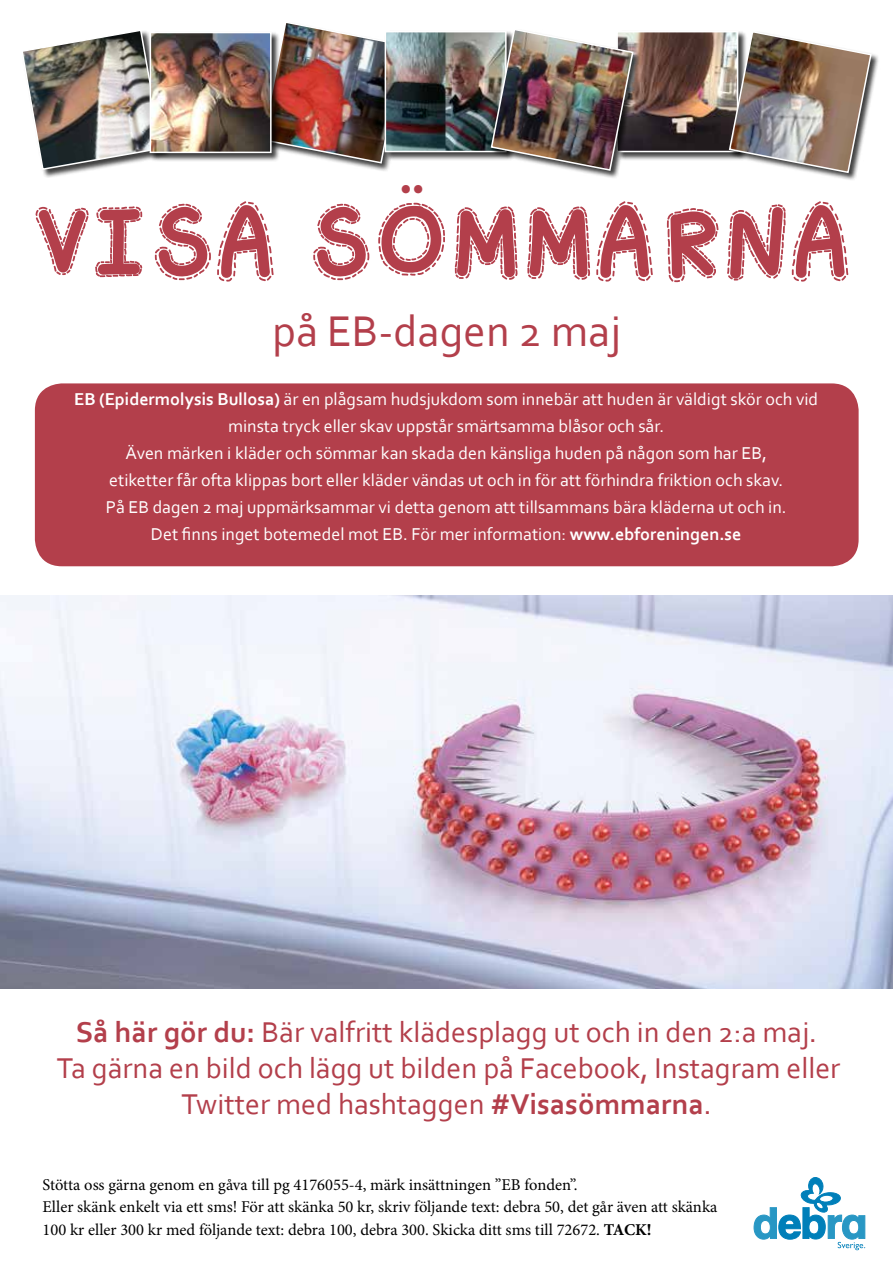
<style>
.page{position:relative;width:893px;height:1263px;background:#fff}
.page>*{position:absolute;margin:0;border:0;box-sizing:border-box;transform-origin:0 0}
.t1{font:90px "KBA Stitch In Time";color:#b33f4b}
.t2{font:45px "Corbel";color:#b33f4b}
.t3{font:31.5px "Minion Pro";color:#b33f4b}
.t4{font:30px/36px "Corbel";color:#b33f4b;text-align:center}
.t5{font:18px/27px "Corbel";color:#fff;text-align:center}
.t6{font:16.5px/22.5px "Minion Pro";color:#000}
.s1{font-weight:700}
</style>
<div class="page">
<div style="left:35px;top:383px;width:824px;height:183px;background:#b33f4b;border-radius:27px"></div>
<svg style="left:754px;top:1177px;width:111px;height:73px"></svg>
<div style="left:21px;top:29px;width:150px;height:150px;background:#000;opacity:.75"></div>
<img style="left:21px;top:29px;width:142px;height:142px">
<div style="left:616px;top:30px;width:131px;height:131px;background:#000;opacity:.75"></div>
<img style="left:642px;top:34px;width:86px;height:115px">
<div style="left:616px;top:31px;width:122px;height:121px;border:2px solid #fff"></div>
<div style="left:262px;top:21px;width:151px;height:151px;background:#000;opacity:.75"></div>
<img style="left:262px;top:21px;width:144px;height:143px">
<div style="left:384px;top:30px;width:131px;height:131px;background:#000;opacity:.75"></div>
<img style="left:388px;top:34px;width:102px;height:115px">
<div style="left:385px;top:31px;width:122px;height:121px;border:2px solid #fff"></div>
<div style="left:149px;top:31px;width:131px;height:131px;background:#000;opacity:.75"></div>
<img style="left:153px;top:35px;width:116px;height:115px">
<div style="left:150px;top:32px;width:122px;height:121px;border:2px solid #fff"></div>
<div style="left:729px;top:31px;width:151px;height:151px;background:#000;opacity:.75"></div>
<img style="left:728px;top:30px;width:145px;height:144px">
<div style="left:491px;top:29px;width:151px;height:150px;background:#000;opacity:.75"></div>
<img style="left:490px;top:29px;width:144px;height:143px">
<img style="left:0;top:595px;width:893px;height:394px">
<h3 class="t3" style="left:400px;top:165px;width:26px">••</h3>
<h1 class="t1" style="left:36px;top:200px;width:823px">VISA SOMMARNA</h1>
<h2 class="t2" style="left:272px;top:303px;width:350px">på EB-dagen 2 maj</h2>
<p class="t5" style="left:74px;top:385px;width:746px"><span class="s1">EB (Epidermolysis Bullosa)</span> är en plågsam hudsjukdom som innebär att huden är väldigt skör och vid minsta tryck eller skav uppstår smärtsamma blåsor och sår.<br>Även märken i kläder och sömmar kan skada den känsliga huden på någon som har EB,<br>etiketter får ofta klippas bort eller kläder vändas ut och in för att förhindra friktion och skav.<br>På EB dagen 2 maj uppmärksammar vi detta genom att tillsammans bära kläderna ut och in.<br>Det finns inget botemedel mot EB. För mer information: <span class="s1">www.ebforeningen.se</span></p>
<h3 class="t4" style="left:57px;top:1013px;width:785px"><span class="s1">Så här gör du:</span> Bär valfritt klädesplagg ut och in den 2:a maj.<br>Ta gärna en bild och lägg ut bilden på Facebook, Instagram eller<br>Twitter med hashtaggen <span class="s1">#Visasömmarna</span>.</h3>
<p class="t6" style="left:43px;top:1173px;width:676px">Stötta oss gärna genom en gåva till pg 4176055-4, märk insättningen ”EB fonden”.<br>Eller skänk enkelt via ett sms! För att skänka 50 kr, skriv följande text: debra 50, det går även att skänka<br>100 kr eller 300 kr med följande text: debra 100, debra 300. Skicka ditt sms till 72672. <span class="s1">TACK!</span></p>
</div>
